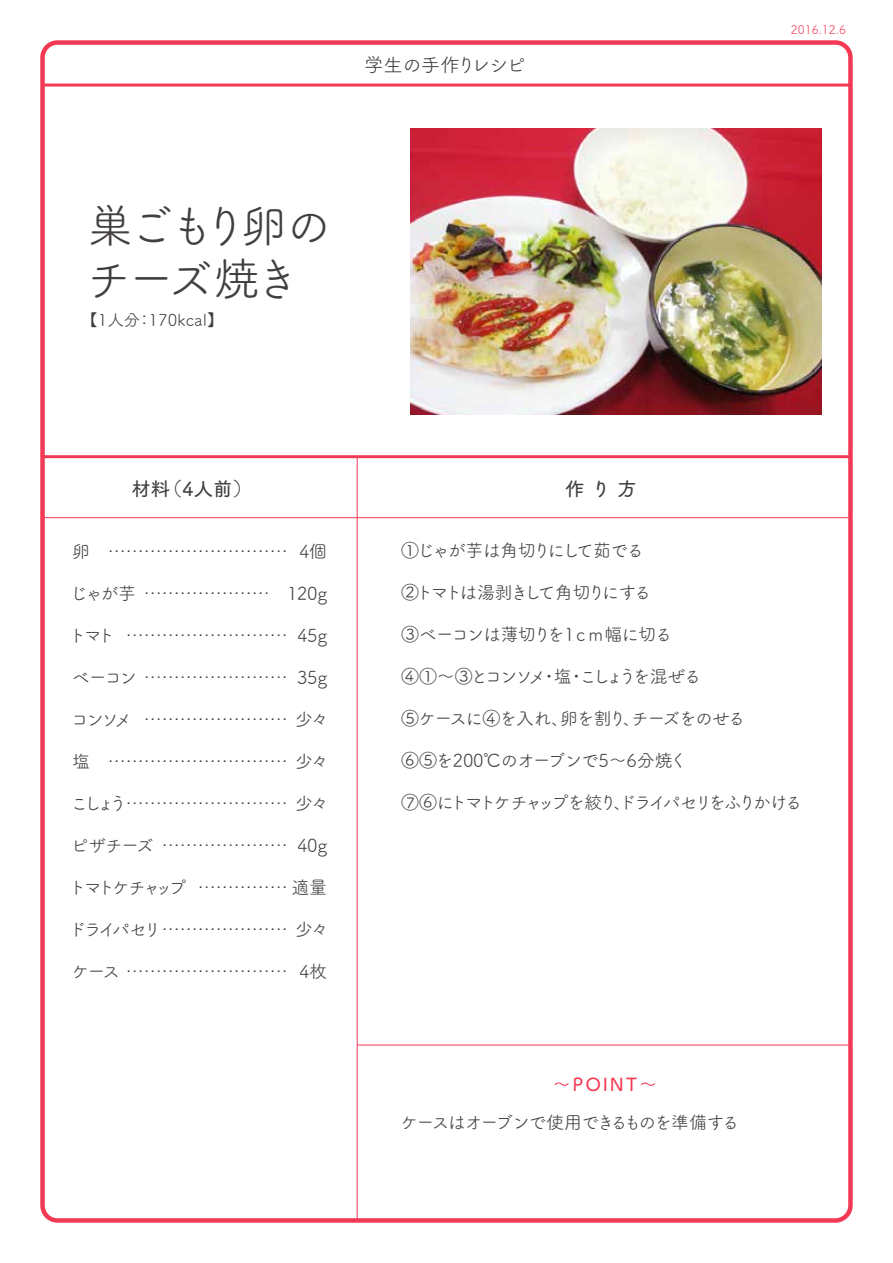
<style>
.page{position:relative;width:893px;height:1263px;background:#fff}
.page>*{position:absolute;margin:0;border:0;box-sizing:border-box;transform-origin:0 0}
.t1{font:46.5px/52.5px "Tsuku A Rd Gothic Std R";letter-spacing:-.14em;color:#423f3e}
.t2{font:19.5px "Tsuku A Rd Gothic Std D";color:#423f3e}
.t3{font:19.5px "Tsuku A Rd Gothic Std R";letter-spacing:-.06em;color:#423f3e}
.t4{font:18px "Tsuku A Rd Gothic Std R";letter-spacing:-.12em;color:#423f3e}
.t5{font:18px "Tsuku A Rd Gothic Std R";letter-spacing:-.175em;color:#423f3e}
.t6{font:18px "Tsuku A Rd Gothic Std R";letter-spacing:-.1em;color:#423f3e}
.t7{font:18px "Tsuku A Rd Gothic Std R";letter-spacing:-.15em;color:#423f3e}
.t8{font:18px "Tsuku A Rd Gothic Std R";letter-spacing:-.05em;color:#423f3e}
.t9{font:18px "Tsuku A Rd Gothic Std R";letter-spacing:-.07em;color:#423f3e}
.t10{font:18px "Tsuku A Rd Gothic Std R";letter-spacing:-.17em;color:#423f3e}
.t11{font:18px "Tsuku A Rd Gothic Std R";letter-spacing:-.02em;color:#423f3e}
.t12{font:18px "Tsuku A Rd Gothic Std R";letter-spacing:-.035em;color:#423f3e}
.t13{font:18px "Tsuku A Rd Gothic Std R";letter-spacing:-.2em;color:#423f3e}
.t14{font:18px "Tsuku A Rd Gothic Std R";letter-spacing:-.18em;color:#423f3e}
.t15{font:18px "Tsuku A Rd Gothic Std D";letter-spacing:.1em;color:#f33a54}
.t16{font:16.5px "Tsuku A Rd Gothic Std R";color:#423f3e}
.t17{font:12px "Tsuku A Rd Gothic Std R";color:#f33a54}
</style>
<div class="page">
<img style="left:410px;top:128px;width:412px;height:287px">
<div style="left:40px;top:40px;width:813px;height:1183px;border:4px solid #f33a54;border-radius:15px"></div>
<hr style="left:43px;top:84px;width:807px;height:3px;background:#f33a54">
<hr style="left:43px;top:455px;width:807px;height:3px;background:#f33a54">
<hr style="left:43px;top:517px;width:807px;height:1px;background:#f33a54">
<hr style="left:357px;top:1045px;width:493px;height:1px;background:#f33a54">
<hr style="left:357px;top:457px;width:1px;height:763px;background:#f33a54">
<p class="t3" style="left:364px;top:50px;width:163px">学生の手作りレシピ</p>
<h1 class="t1" style="left:86px;top:197px;width:248px">巣ごもり卵のチーズ焼き</h1>
<p class="t16" style="left:81px;top:307px;width:144px">【1人分：170kcal】</p>
<p class="t2" style="left:131px;top:474px;width:122px">材料（4人前）</p>
<p class="t2" style="left:565px;top:474px;width:73px">作り方</p>
<p class="t17" style="left:791px;top:21px;width:57px">2016.12.6</p>
<p class="t4" style="left:72px;top:537px;width:256px">卵 ………………………… 4個</p>
<p class="t11" style="left:70px;top:579px;width:259px">じゃが芋 ………………… 120g</p>
<p class="t4" style="left:69px;top:621px;width:260px">トマト ……………………… 45g</p>
<p class="t4" style="left:72px;top:663px;width:257px">ベーコン …………………… 35g</p>
<p class="t4" style="left:71px;top:705px;width:260px">コンソメ …………………… 少々</p>
<p class="t4" style="left:72px;top:747px;width:258px">塩 ………………………… 少々</p>
<p class="t4" style="left:70px;top:789px;width:260px">こしょう……………………… 少々</p>
<p class="t12" style="left:71px;top:831px;width:258px">ピザチーズ ………………… 40g</p>
<p class="t13" style="left:69px;top:873px;width:260px">トマトケチャップ …………… 適量</p>
<p class="t14" style="left:69px;top:915px;width:262px">ドライパセリ………………… 少々</p>
<p class="t4" style="left:72px;top:957px;width:257px">ケース ……………………… 4枚</p>
<p class="t4" style="left:401px;top:537px;width:244px">①じゃが芋は角切りにして茹でる</p>
<p class="t10" style="left:401px;top:579px;width:252px">②トマトは湯剥きして角切りにする</p>
<p class="t9" style="left:401px;top:621px;width:273px">③ベーコンは薄切りを1ｃｍ幅に切る</p>
<p class="t7" style="left:401px;top:663px;width:302px">④①～③とコンソメ・塩・こしょうを混ぜる</p>
<p class="t6" style="left:401px;top:705px;width:346px">⑤ケースに④を入れ、卵を割り、チーズをのせる</p>
<p class="t8" style="left:401px;top:747px;width:288px">⑥⑤を200℃のオーブンで5～6分焼く</p>
<p class="t5" style="left:401px;top:789px;width:403px">⑦⑥にトマトケチャップを絞り、ドライパセリをふりかける</p>
<p class="t15" style="left:553px;top:1070px;width:106px">～POINT～</p>
<p class="t4" style="left:401px;top:1108px;width:340px">ケースはオーブンで使用できるものを準備する</p>
</div>
